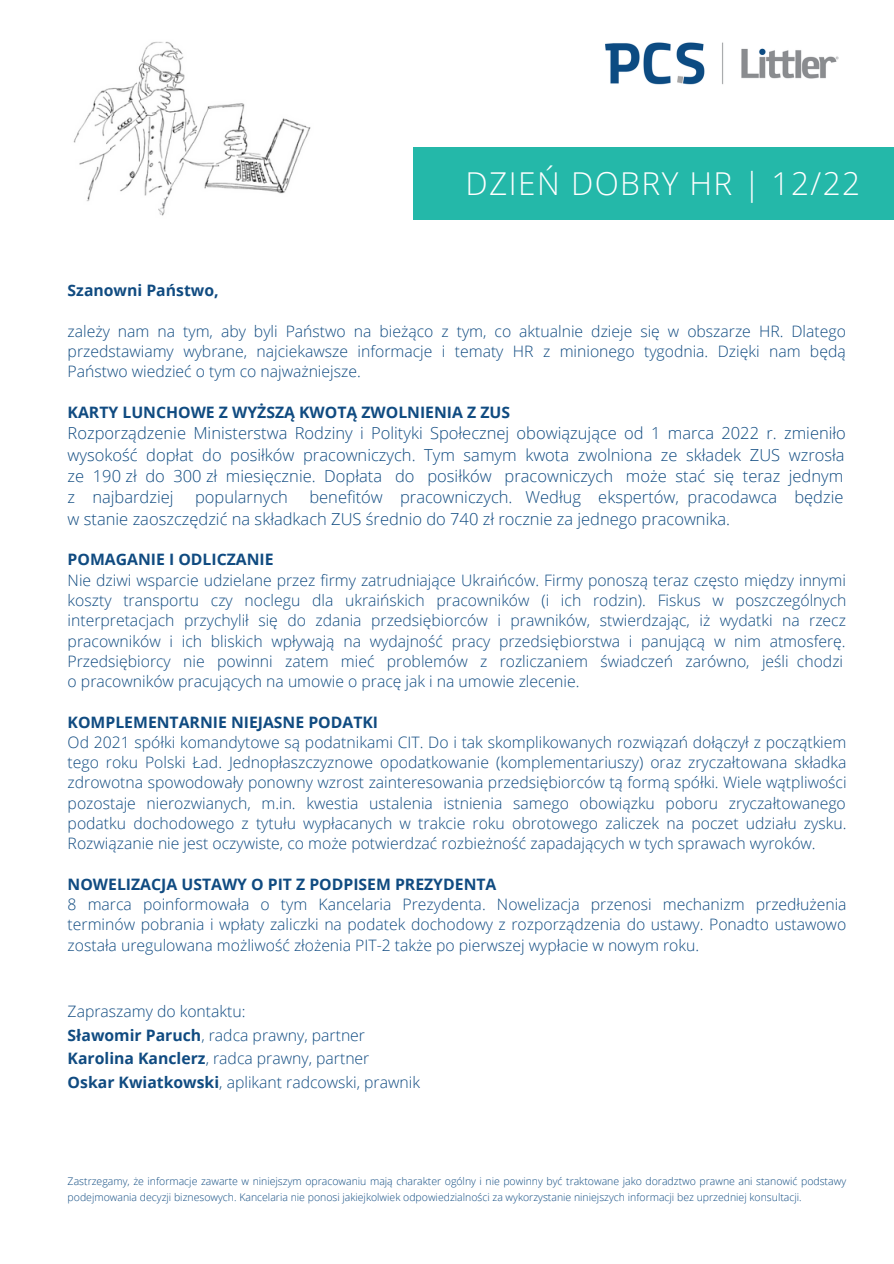
<style>
.page{position:relative;width:894px;height:1264px;background:#fff}
.page>*{position:absolute;margin:0;border:0;box-sizing:border-box;transform-origin:0 0}
.t1{font:300 31.5px "Open Sans";letter-spacing:.045em;color:#fff}
.t2{font:300 16.5px/21.5px "Open Sans";color:#104b81}
.t3{font:300 15.75px/20.2px "Open Sans";color:#104b81;text-align:justify}
.t4{font:700 15.75px "Open Sans";color:#104b81}
.t5{font:300 10.5px/15.8px "Open Sans";color:#104b81}
.s1{font-weight:700}
</style>
<div class="page">
<img style="left:73px;top:41px;width:238px;height:175px">
<img style="left:605px;top:42px;width:234px;height:43px">
<div style="left:413px;top:147px;width:480px;height:72px;background:#24b8a9"></div>
<p class="t1" style="left:465px;top:161px;width:396px">DZIEŃ DOBRY HR | 12/22</p>
<p class="t4" style="left:68px;top:279px;width:152px">Szanowni Państwo,</p>
<p class="t3" style="left:68px;top:320px;width:779px">zależy nam na tym, aby byli Państwo na bieżąco z tym, co aktualnie dzieje się w obszarze HR. Dlatego przedstawiamy wybrane, najciekawsze informacje i tematy HR z minionego tygodnia. Dzięki nam będą Państwo wiedzieć o tym co najważniejsze.</p>
<p class="t4" style="left:68px;top:401px;width:444px">KARTY LUNCHOWE Z WYŻSZĄ KWOTĄ ZWOLNIENIA Z ZUS</p>
<p class="t2" style="left:68px;top:422px;width:779px">Rozporządzenie Ministerstwa Rodziny i Polityki Społecznej obowiązujące od 1 marca 2022 r. zmieniło wysokość dopłat do posiłków pracowniczych. Tym samym kwota zwolniona ze składek ZUS wzrosła</p>
<p class="t2" style="left:68px;top:465px;width:777px">ze 190 zł do 300 zł miesięcznie. Dopłata do posiłków pracowniczych może stać się teraz jednym</p>
<p class="t2" style="left:68px;top:486px;width:107px">z najbardziej</p>
<p class="t2" style="left:195px;top:486px;width:94px">popularnych</p>
<p class="t2" style="left:309px;top:486px;width:535px">benefitów pracowniczych. Według ekspertów, pracodawca będzie</p>
<p class="t2" style="left:68px;top:507px;width:663px">w stanie zaoszczędzić na składkach ZUS średnio do 740 zł rocznie za jednego pracownika.</p>
<p class="t4" style="left:68px;top:548px;width:207px">POMAGANIE I ODLICZANIE</p>
<p class="t3" style="left:68px;top:569px;width:780px">Nie dziwi wsparcie udzielane przez firmy zatrudniające Ukraińców. Firmy ponoszą teraz często między innymi koszty transportu czy noclegu dla ukraińskich pracowników (i ich rodzin). Fiskus w poszczególnych interpretacjach przychylił się do zdania przedsiębiorców i prawników, stwierdzając, iż wydatki na rzecz pracowników i ich bliskich wpływają na wydajność pracy przedsiębiorstwa i panującą w nim atmosferę.<br>Przedsiębiorcy nie powinni zatem mieć problemów z rozliczaniem świadczeń zarówno, jeśli chodzi</p>
<p class="t3" style="left:68px;top:670px;width:513px">o pracowników pracujących na umowie o pracę jak i na umowie zlecenie.</p>
<p class="t4" style="left:68px;top:710px;width:312px">KOMPLEMENTARNIE NIEJASNE PODATKI</p>
<p class="t3" style="left:68px;top:731px;width:780px">Od 2021 spółki komandytowe są podatnikami CIT. Do i tak skomplikowanych rozwiązań dołączył z początkiem tego roku Polski Ład. Jednopłaszczyznowe opodatkowanie (komplementariuszy) oraz zryczałtowana składka zdrowotna spowodowały ponowny wzrost zainteresowania przedsiębiorców tą formą spółki. Wiele wątpliwości pozostaje nierozwianych, m.in. kwestia ustalenia istnienia samego obowiązku poboru zryczałtowanego podatku dochodowego z tytułu wypłacanych w trakcie roku obrotowego zaliczek na poczet udziału zysku.<br>Rozwiązanie nie jest oczywiste, co może potwierdzać rozbieżność zapadających w tych sprawach wyroków.</p>
<p class="t4" style="left:68px;top:873px;width:430px">NOWELIZACJA USTAWY O PIT Z PODPISEM PREZYDENTA</p>
<p class="t3" style="left:68px;top:893px;width:780px">8 marca poinformowała o tym Kancelaria Prezydenta. Nowelizacja przenosi mechanizm przedłużenia terminów pobrania i wpłaty zaliczki na podatek dochodowy z rozporządzenia do ustawy. Ponadto ustawowo została uregulowana możliwość złożenia PIT-2 także po pierwszej wypłacie w nowym roku.</p>
<p class="t3" style="left:68px;top:1000px;width:179px">Zapraszamy do kontaktu:</p>
<p class="t3" style="left:68px;top:1024px;width:299px"><span class="s1">Sławomir Paruch</span>, radca prawny, partner</p>
<p class="t3" style="left:68px;top:1048px;width:303px"><span class="s1">Karolina Kanclerz</span>, radca prawny, partner</p>
<p class="t3" style="left:68px;top:1071px;width:354px"><span class="s1">Oskar Kwiatkowski</span>, aplikant radcowski, prawnik</p>
<p class="t5" style="left:68px;top:1172px;width:779px">Zastrzegamy, że informacje zawarte w niniejszym opracowaniu mają charakter ogólny i nie powinny być traktowane jako doradztwo prawne ani stanowić podstawy podejmowania decyzji biznesowych. Kancelaria nie ponosi jakiejkolwiek odpowiedzialności za wykorzystanie niniejszych informacji bez uprzedniej konsultacji.</p>
</div>
